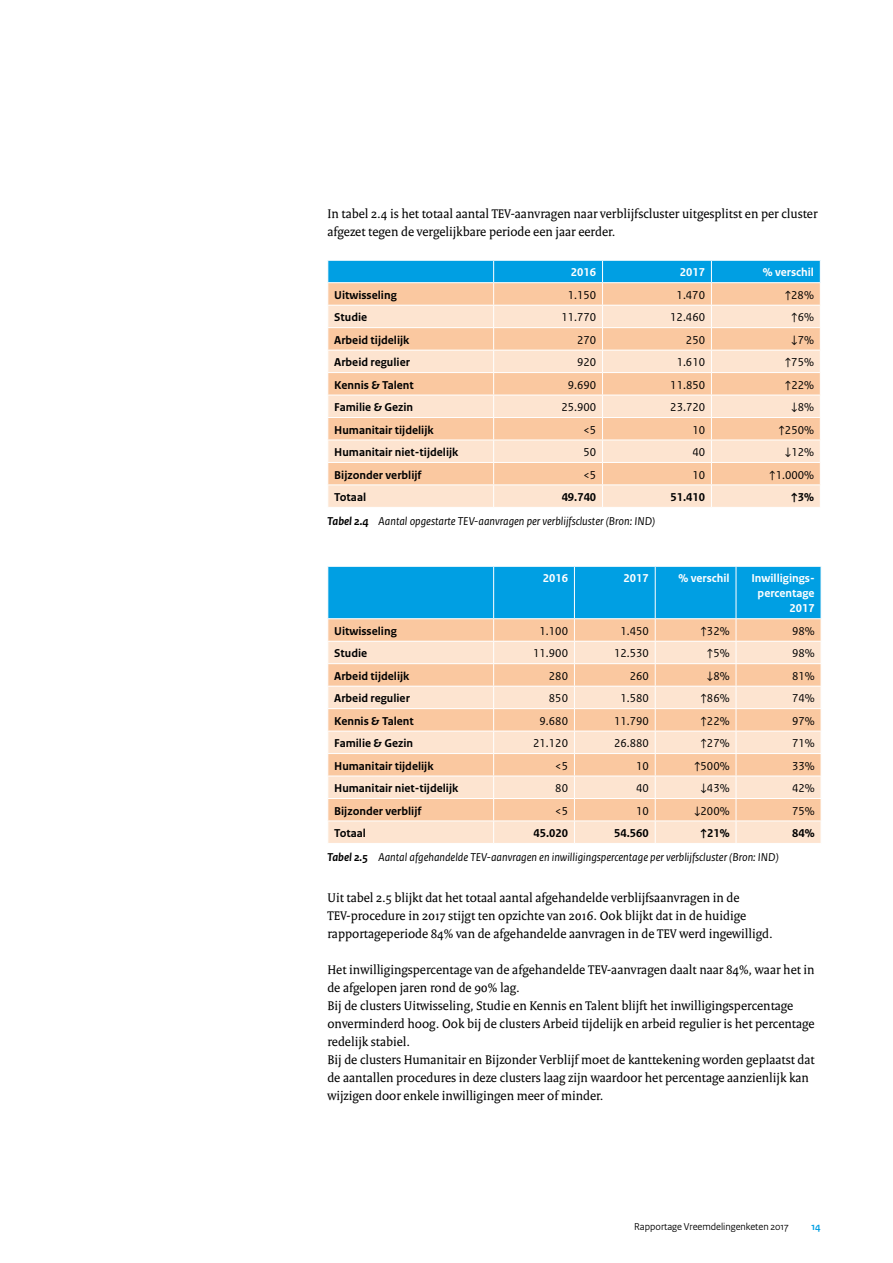
<style>
.page{position:relative;width:893px;height:1263px;background:#fff}
.page>*{position:absolute;margin:0;border:0;box-sizing:border-box;transform-origin:0 0}
.t1{font:13.5px/18px "Rijksoverheid Serif";color:#000}
.t2{font:700 12px "Rijksoverheid Sans Text";color:#000}
.t3{font:12px "Rijksoverheid Sans Text";color:#000}
.t4{font:italic 12px "Rijksoverheid Sans Text";color:#000}
.t5{font:700 12px/15px "Rijksoverheid Sans Text";color:#fff;text-align:right}
.t6{font:10.5px "Rijksoverheid Sans Heading";color:#000}
.t7{font:700 10.5px "Rijksoverheid Sans Heading";color:#009fe3}
.s1{font-weight:700}
</style>
<div class="page">
<svg style="left:327px;top:260px;width:494px;height:247px;background:#e6d3bf"></svg>
<hr style="left:327px;top:282px;width:167px;height:1px;background:#fff">
<hr style="left:494px;top:282px;width:108px;height:1px;background:#fff">
<hr style="left:602px;top:282px;width:109px;height:1px;background:#fff">
<hr style="left:711px;top:282px;width:110px;height:1px;background:#fff">
<svg style="left:328px;top:567px;width:493px;height:276px;background:#cdcdc2"></svg>
<hr style="left:327px;top:618px;width:167px;height:1px;background:#fff">
<hr style="left:494px;top:618px;width:80px;height:1px;background:#fff">
<hr style="left:574px;top:618px;width:81px;height:1px;background:#fff">
<hr style="left:655px;top:618px;width:81px;height:1px;background:#fff">
<hr style="left:736px;top:618px;width:85px;height:1px;background:#fff">
<p class="t1" style="left:327px;top:204px;width:492px">In tabel 2.4 is het totaal aantal TEV-aanvragen naar verblijfscluster uitgesplitst en per cluster afgezet tegen de vergelijkbare periode een jaar eerder.</p>
<p class="t5" style="left:571px;top:265px;width:27px">2016</p>
<p class="t5" style="left:680px;top:265px;width:27px">2017</p>
<p class="t5" style="left:763px;top:265px;width:53px">% verschil</p>
<p class="t2" style="left:334px;top:288px;width:64px">Uitwisseling</p>
<p class="t3" style="left:568px;top:288px;width:30px">1.150</p>
<p class="t3" style="left:677px;top:288px;width:30px">1.470</p>
<p class="t3" style="left:785px;top:288px;width:31px">↑28%</p>
<p class="t2" style="left:334px;top:311px;width:35px">Studie</p>
<p class="t3" style="left:561px;top:310px;width:36px">11.770</p>
<p class="t3" style="left:670px;top:310px;width:36px">12.460</p>
<p class="t3" style="left:791px;top:310px;width:24px">↑6%</p>
<p class="t2" style="left:334px;top:333px;width:77px">Arbeid tijdelijk</p>
<p class="t3" style="left:577px;top:333px;width:21px">270</p>
<p class="t3" style="left:686px;top:333px;width:21px">250</p>
<p class="t3" style="left:791px;top:333px;width:24px">↓7%</p>
<p class="t2" style="left:334px;top:355px;width:77px">Arbeid regulier</p>
<p class="t3" style="left:577px;top:355px;width:21px">920</p>
<p class="t3" style="left:677px;top:355px;width:30px">1.610</p>
<p class="t3" style="left:785px;top:355px;width:31px">↑75%</p>
<p class="t2" style="left:334px;top:378px;width:81px">Kennis &amp; Talent</p>
<p class="t3" style="left:568px;top:378px;width:30px">9.690</p>
<p class="t3" style="left:670px;top:378px;width:36px">11.850</p>
<p class="t3" style="left:785px;top:378px;width:31px">↑22%</p>
<p class="t2" style="left:334px;top:400px;width:80px">Familie &amp; Gezin</p>
<p class="t3" style="left:561px;top:400px;width:36px">25.900</p>
<p class="t3" style="left:670px;top:400px;width:36px">23.720</p>
<p class="t3" style="left:791px;top:400px;width:24px">↓8%</p>
<p class="t2" style="left:334px;top:423px;width:101px">Humanitair tijdelijk</p>
<p class="t3" style="left:583px;top:423px;width:14px">&lt;5</p>
<p class="t3" style="left:692px;top:423px;width:14px">10</p>
<p class="t3" style="left:778px;top:423px;width:37px">↑250%</p>
<p class="t2" style="left:334px;top:445px;width:126px">Humanitair niet-tijdelijk</p>
<p class="t3" style="left:583px;top:445px;width:14px">50</p>
<p class="t3" style="left:692px;top:445px;width:14px">40</p>
<p class="t3" style="left:785px;top:445px;width:31px">↓12%</p>
<p class="t2" style="left:334px;top:468px;width:89px">Bijzonder verblijf</p>
<p class="t3" style="left:583px;top:468px;width:14px">&lt;5</p>
<p class="t3" style="left:692px;top:468px;width:14px">10</p>
<p class="t3" style="left:769px;top:468px;width:46px">↑1.000%</p>
<p class="t2" style="left:334px;top:490px;width:33px">Totaal</p>
<p class="t2" style="left:562px;top:490px;width:36px">49.740</p>
<p class="t2" style="left:671px;top:490px;width:36px">51.410</p>
<p class="t2" style="left:791px;top:490px;width:25px">↑3%</p>
<p class="t4" style="left:328px;top:515px;width:329px"><span class="s1">Tabel 2.4</span> Aantal opgestarte TEV-aanvragen per verblijfscluster (Bron: IND)</p>
<p class="t5" style="left:543px;top:571px;width:27px">2016</p>
<p class="t5" style="left:624px;top:571px;width:27px">2017</p>
<p class="t5" style="left:678px;top:571px;width:53px">% verschil</p>
<p class="t5" style="left:751px;top:571px;width:65px">Inwilligings&shy;percentage<br>2017</p>
<p class="t2" style="left:334px;top:624px;width:64px">Uitwisseling</p>
<p class="t3" style="left:540px;top:624px;width:30px">1.100</p>
<p class="t3" style="left:620px;top:624px;width:30px">1.450</p>
<p class="t3" style="left:700px;top:624px;width:31px">↑32%</p>
<p class="t3" style="left:792px;top:624px;width:24px">98%</p>
<p class="t2" style="left:334px;top:647px;width:35px">Studie</p>
<p class="t3" style="left:533px;top:646px;width:36px">11.900</p>
<p class="t3" style="left:614px;top:646px;width:36px">12.530</p>
<p class="t3" style="left:707px;top:646px;width:24px">↑5%</p>
<p class="t3" style="left:792px;top:646px;width:24px">98%</p>
<p class="t2" style="left:334px;top:669px;width:77px">Arbeid tijdelijk</p>
<p class="t3" style="left:549px;top:669px;width:21px">280</p>
<p class="t3" style="left:630px;top:669px;width:21px">260</p>
<p class="t3" style="left:707px;top:669px;width:24px">↓8%</p>
<p class="t3" style="left:792px;top:669px;width:24px">81%</p>
<p class="t2" style="left:334px;top:691px;width:77px">Arbeid regulier</p>
<p class="t3" style="left:549px;top:691px;width:21px">850</p>
<p class="t3" style="left:620px;top:691px;width:30px">1.580</p>
<p class="t3" style="left:700px;top:691px;width:31px">↑86%</p>
<p class="t3" style="left:792px;top:691px;width:24px">74%</p>
<p class="t2" style="left:334px;top:714px;width:81px">Kennis &amp; Talent</p>
<p class="t3" style="left:540px;top:714px;width:30px">9.680</p>
<p class="t3" style="left:614px;top:714px;width:36px">11.790</p>
<p class="t3" style="left:700px;top:714px;width:31px">↑22%</p>
<p class="t3" style="left:792px;top:714px;width:24px">97%</p>
<p class="t2" style="left:334px;top:736px;width:80px">Familie &amp; Gezin</p>
<p class="t3" style="left:533px;top:736px;width:36px">21.120</p>
<p class="t3" style="left:614px;top:736px;width:36px">26.880</p>
<p class="t3" style="left:700px;top:736px;width:31px">↑27%</p>
<p class="t3" style="left:792px;top:736px;width:24px">71%</p>
<p class="t2" style="left:334px;top:759px;width:101px">Humanitair tijdelijk</p>
<p class="t3" style="left:555px;top:759px;width:14px">&lt;5</p>
<p class="t3" style="left:636px;top:759px;width:14px">10</p>
<p class="t3" style="left:694px;top:759px;width:37px">↑500%</p>
<p class="t3" style="left:792px;top:759px;width:24px">33%</p>
<p class="t2" style="left:334px;top:781px;width:126px">Humanitair niet-tijdelijk</p>
<p class="t3" style="left:555px;top:781px;width:14px">80</p>
<p class="t3" style="left:636px;top:781px;width:14px">40</p>
<p class="t3" style="left:700px;top:781px;width:31px">↓43%</p>
<p class="t3" style="left:792px;top:781px;width:24px">42%</p>
<p class="t2" style="left:334px;top:804px;width:89px">Bijzonder verblijf</p>
<p class="t3" style="left:555px;top:804px;width:14px">&lt;5</p>
<p class="t3" style="left:636px;top:804px;width:14px">10</p>
<p class="t3" style="left:694px;top:804px;width:37px">↓200%</p>
<p class="t3" style="left:792px;top:804px;width:24px">75%</p>
<p class="t2" style="left:334px;top:826px;width:33px">Totaal</p>
<p class="t2" style="left:533px;top:826px;width:36px">45.020</p>
<p class="t2" style="left:614px;top:826px;width:36px">54.560</p>
<p class="t2" style="left:700px;top:826px;width:31px">↑21%</p>
<p class="t2" style="left:792px;top:826px;width:24px">84%</p>
<p class="t4" style="left:327px;top:851px;width:453px"><span class="s1">Tabel 2.5</span> Aantal afgehandelde TEV-aanvragen en inwilligingspercentage per verblijfscluster (Bron: IND)</p>
<p class="t1" style="left:327px;top:888px;width:447px">Uit tabel 2.5 blijkt dat het totaal aantal afgehandelde verblijfsaanvragen in de<br>TEV-procedure in 2017 stijgt ten opzichte van 2016. Ook blijkt dat in de huidige rapportageperiode 84% van de afgehandelde aanvragen in de TEV werd ingewilligd.</p>
<p class="t1" style="left:327px;top:960px;width:489px">Het inwilligingspercentage van de afgehandelde TEV-aanvragen daalt naar 84%, waar het in de afgelopen jaren rond de 90% lag.<br>Bij de clusters Uitwisseling, Studie en Kennis en Talent blijft het inwilligingspercentage onverminderd hoog. Ook bij de clusters Arbeid tijdelijk en arbeid regulier is het percentage redelijk stabiel.<br>Bij de clusters Humanitair en Bijzonder Verblijf moet de kanttekening worden geplaatst dat de aantallen procedures in deze clusters laag zijn waardoor het percentage aanzienlijk kan wijzigen door enkele inwilligingen meer of minder.</p>
<p class="t6" style="left:634px;top:1221px;width:156px">Rapportage Vreemdelingenketen 2017</p>
<p class="t7" style="left:811px;top:1221px;width:11px">14</p>
</div>
